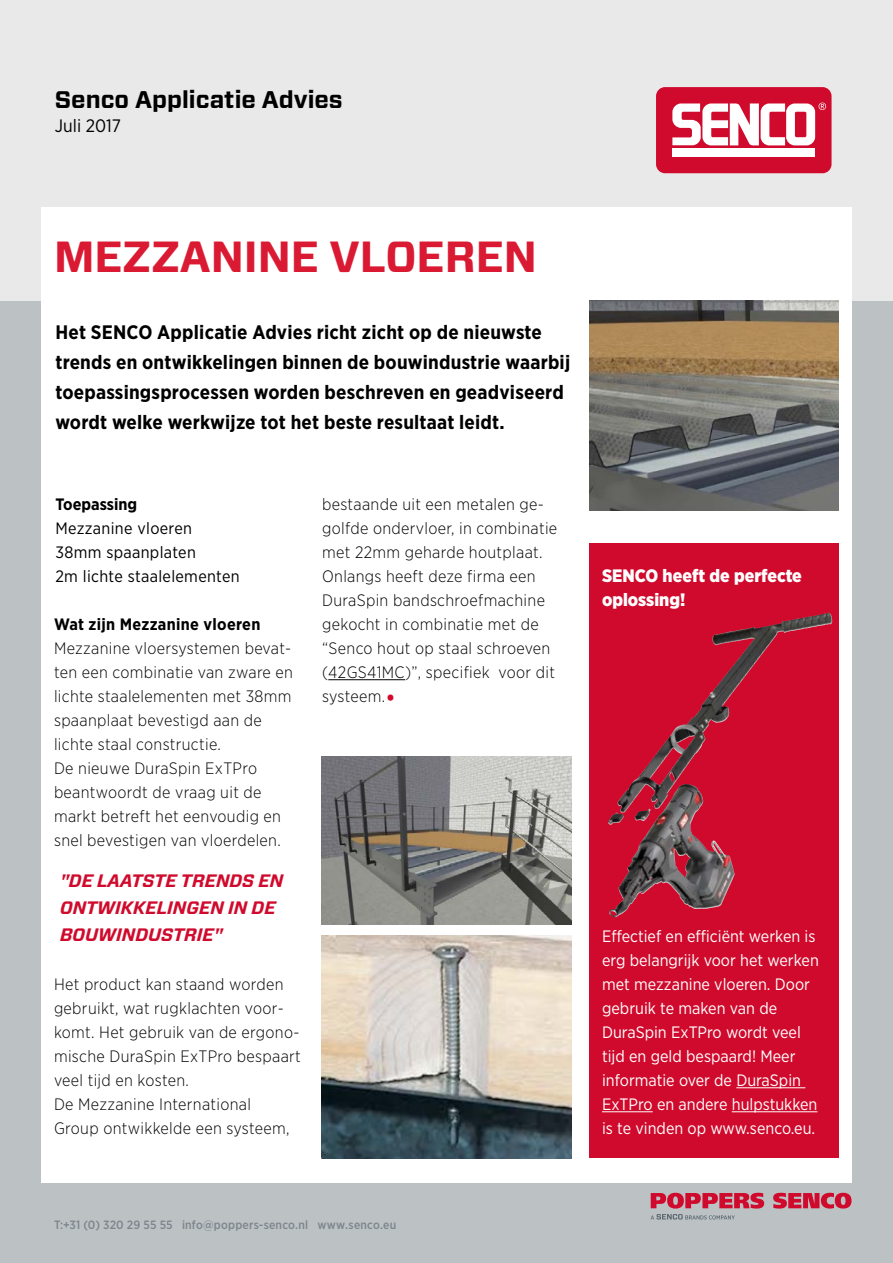
<style>
.page{position:relative;width:893px;height:1263px;background:#fff}
.page>*{position:absolute;margin:0;border:0;box-sizing:border-box;transform-origin:0 0}
.t1{font:700 43.5px "Forza";color:#da1a32}
.t2{font:700 24px "Forza";color:#000}
.t3{font:700 19.5px/30px "Gotham Narrow";letter-spacing:.01em;color:#000}
.t4{font:italic 700 18px/27px "Forza";color:#d00a2c}
.t5{font:900 18px/24px "Gotham Narrow";color:#fff}
.t6{font:18px "Gotham Narrow";color:#000}
.t7{font:300 16.5px/24px "Gotham Narrow";letter-spacing:.02em;color:#000}
.t8{font:16.5px/24px "Gotham Narrow";color:#fff}
.t9{font:16.5px/24px "Gotham Narrow";letter-spacing:.02em;color:#000}
.t10{font:700 16.5px "Gotham Narrow";letter-spacing:.02em;color:#000}
.t11{font:700 16.5px "Gotham Narrow";color:#000}
.t12{font:500 12px "Gotham Narrow";letter-spacing:.02em;color:#7d868c}
.s1{font-weight:700;font-size:21px;color:#d00a2c}
</style>
<div class="page">
<div style="left:0;top:301px;width:893px;height:962px;background:#bcc1c4"></div>
<div style="left:0;top:0;width:893px;height:301px;background:#eae9e9"></div>
<div style="left:41px;top:207px;width:810px;height:975px;background:#fff"></div>
<div style="left:656px;top:87px;width:175px;height:86px;background:#d00a2c;border-radius:9px"></div>
<div style="left:672px;top:149px;width:143px;height:8px;background:#fff"></div>
<svg style="left:672px;top:103px;width:154px;height:43px"></svg>
<img style="left:589px;top:301px;width:250px;height:209px">
<img style="left:322px;top:757px;width:249px;height:168px">
<div style="left:589px;top:543px;width:250px;height:615px;background:#d00a2c"></div>
<hr style="left:736px;top:1087px;width:69px;height:1px;background:#fff">
<hr style="left:602px;top:1111px;width:51px;height:1px;background:#fff">
<hr style="left:732px;top:1111px;width:85px;height:1px;background:#fff">
<img style="left:322px;top:935px;width:250px;height:223px">
<img style="left:618px;top:613px;width:210px;height:200px">
<svg style="left:651px;top:1214px;width:84px;height:5px"></svg>
<svg style="left:651px;top:1193px;width:113px;height:15px"></svg>
<svg style="left:773px;top:1193px;width:78px;height:15px"></svg>
<hr style="left:328px;top:679px;width:77px;height:1px;background:#000">
<h2 class="t2" style="left:55px;top:84px;width:289px">Senco Applicatie Advies</h2>
<p class="t6" style="left:55px;top:115px;width:68px">Juli 2017</p>
<h1 class="t1" style="left:54px;top:228px;width:484px">MEZZANINE VLOEREN</h1>
<p class="t3" style="left:55px;top:317px;width:516px">Het SENCO Applicatie Advies richt zicht op de nieuwste trends en ontwikkelingen binnen de bouwindustrie waarbij toepassingsprocessen worden beschreven en geadviseerd wordt welke werkwijze tot het beste resultaat leidt.</p>
<p class="t11" style="left:55px;top:494px;width:83px">Toepassing</p>
<p class="t9" style="left:55px;top:516px;width:186px">Mezzanine vloeren<br>38mm spaanplaten<br>2m lichte staalelementen</p>
<p class="t10" style="left:54px;top:614px;width:208px">Wat zijn Mezzanine vloeren</p>
<p class="t7" style="left:54px;top:636px;width:241px">Mezzanine vloersystemen bevat&shy;ten een combinatie van zware en lichte staalelementen met 38mm spaanplaat bevestigd aan de lichte staal constructie.<br>De nieuwe DuraSpin ExTPro beantwoordt de vraag uit de markt betreft het eenvoudig en snel bevestigen van vloerdelen.</p>
<p class="t4" style="left:60px;top:868px;width:225px">"DE LAATSTE TRENDS EN<br>ONTWIKKELINGEN IN DE<br>BOUWINDUSTRIE"</p>
<p class="t7" style="left:54px;top:972px;width:248px">Het product kan staand worden gebruikt, wat rugklachten voor&shy;komt. Het gebruik van de ergono&shy;mische DuraSpin ExTPro bespaart veel tijd en kosten.<br>De Mezzanine International<br>Group ontwikkelde een systeem,</p>
<p class="t7" style="left:322px;top:492px;width:237px">bestaande uit een metalen ge&shy;golfde ondervloer, in combinatie met 22mm geharde houtplaat.<br>Onlangs heeft deze firma een<br>DuraSpin bandschroefmachine gekocht in combinatie met de “Senco hout op staal schroeven (42GS41MC)”, specifiek voor dit systeem.<span class="s1">•</span></p>
<p class="t5" style="left:602px;top:563px;width:201px">SENCO heeft de perfecte oplossing!</p>
<p class="t8" style="left:602px;top:924px;width:218px">Effectief en efficiënt werken is erg belangrijk voor het werken met mezzanine vloeren. Door gebruik te maken van de<br>DuraSpin ExTPro wordt veel tijd en geld bespaard! Meer informatie over de DuraSpin<br>ExTPro en andere hulpstukken is te vinden op www.senco.eu.</p>
<p class="t12" style="left:54px;top:1217px;width:344px">T:+31 (0) 320 29 55 55 info@poppers-senco.nl www.senco.eu</p>
</div>
